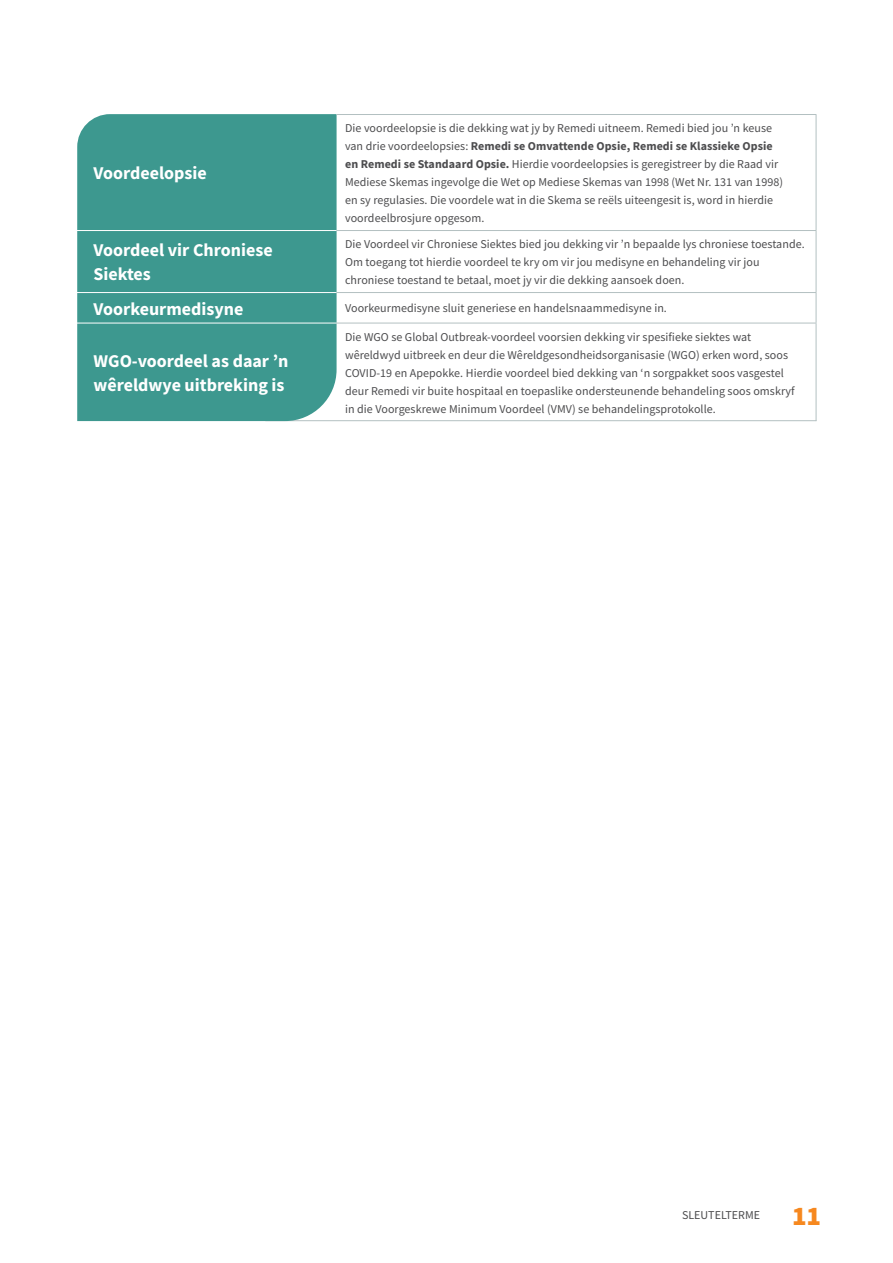
<style>
.page{position:relative;width:893px;height:1263px;background:#fff}
.page>*{position:absolute;margin:0;border:0;box-sizing:border-box;transform-origin:0 0}
.t1{font:900 27px "Source Sans Pro";color:#f6881f}
.t2{font:700 18px/24px "Source Sans Pro";color:#fff}
.t3{font:12px/18px "Source Sans Pro";letter-spacing:.005em;color:#4d4d4f}
.t4{font:12px "Source Sans Variable";color:#4d4d4f}
.s1{font-weight:700}
</style>
<div class="page">
<hr style="left:265px;top:420px;width:551px;height:1px;background:#b3c0c1">
<div style="left:77px;top:114px;width:260px;height:307px;background:#3d988f"></div>
<hr style="left:77px;top:230px;width:260px;height:1px;background:#fff">
<hr style="left:77px;top:292px;width:260px;height:1px;background:#fff">
<hr style="left:77px;top:323px;width:260px;height:1px;background:#fff">
<hr style="left:337px;top:114px;width:479px;height:1px;background:#b3c0c1">
<hr style="left:816px;top:115px;width:1px;height:115px;background:#b3c0c1">
<hr style="left:337px;top:230px;width:479px;height:1px;background:#b3c0c1">
<hr style="left:816px;top:231px;width:1px;height:61px;background:#b3c0c1">
<hr style="left:337px;top:292px;width:479px;height:1px;background:#b3c0c1">
<hr style="left:816px;top:293px;width:1px;height:30px;background:#b3c0c1">
<hr style="left:337px;top:323px;width:479px;height:1px;background:#b3c0c1">
<hr style="left:816px;top:323px;width:1px;height:98px;background:#b3c0c1">
<h2 class="t2" style="left:94px;top:161px;width:115px">Voordeelopsie</h2>
<p class="t3" style="left:345px;top:119px;width:439px">Die voordeelopsie is die dekking wat jy by Remedi uitneem. Remedi bied jou ’n keuse van drie voordeelopsies: <span class="s1">Remedi se Omvattende Opsie, Remedi se Klassieke Opsie en Remedi se Standaard Opsie.</span> Hierdie voordeelopsies is geregistreer by die Raad vir Mediese Skemas ingevolge die Wet op Mediese Skemas van 1998 (Wet Nr. 131 van 1998) en sy regulasies. Die voordele wat in die Skema se reëls uiteengesit is, word in hierdie voordeelbrosjure opgesom.</p>
<h2 class="t2" style="left:94px;top:238px;width:181px">Voordeel vir Chroniese<br>Siektes</h2>
<p class="t3" style="left:345px;top:235px;width:461px">Die Voordeel vir Chroniese Siektes bied jou dekking vir ’n bepaalde lys chroniese toestande.<br>Om toegang tot hierdie voordeel te kry om vir jou medisyne en behandeling vir jou chroniese toestand te betaal, moet jy vir die dekking aansoek doen.</p>
<h2 class="t2" style="left:94px;top:296px;width:151px">Voorkeurmedisyne</h2>
<p class="t3" style="left:345px;top:299px;width:323px">Voorkeurmedisyne sluit generiese en handelsnaammedisyne in.</p>
<h2 class="t2" style="left:94px;top:349px;width:196px">WGO-voordeel as daar ’n wêreldwye uitbreking is</h2>
<p class="t3" style="left:345px;top:327px;width:451px">Die WGO se Global Outbreak-voordeel voorsien dekking vir spesifieke siektes wat wêreldwyd uitbreek en deur die Wêreldgesondheidsorganisasie (WGO) erken word, soos COVID-19 en Apepokke. Hierdie voordeel bied dekking van ‘n sorgpakket soos vasgestel deur Remedi vir buite hospitaal en toepaslike ondersteunende behandeling soos omskryf in die Voorgeskrewe Minimum Voordeel (VMV) se behandelingsprotokolle.</p>
<p class="t4" style="left:682px;top:1207px;width:80px">SLEUTELTERME</p>
<h1 class="t1" style="left:792px;top:1197px;width:30px">11</h1>
</div>
